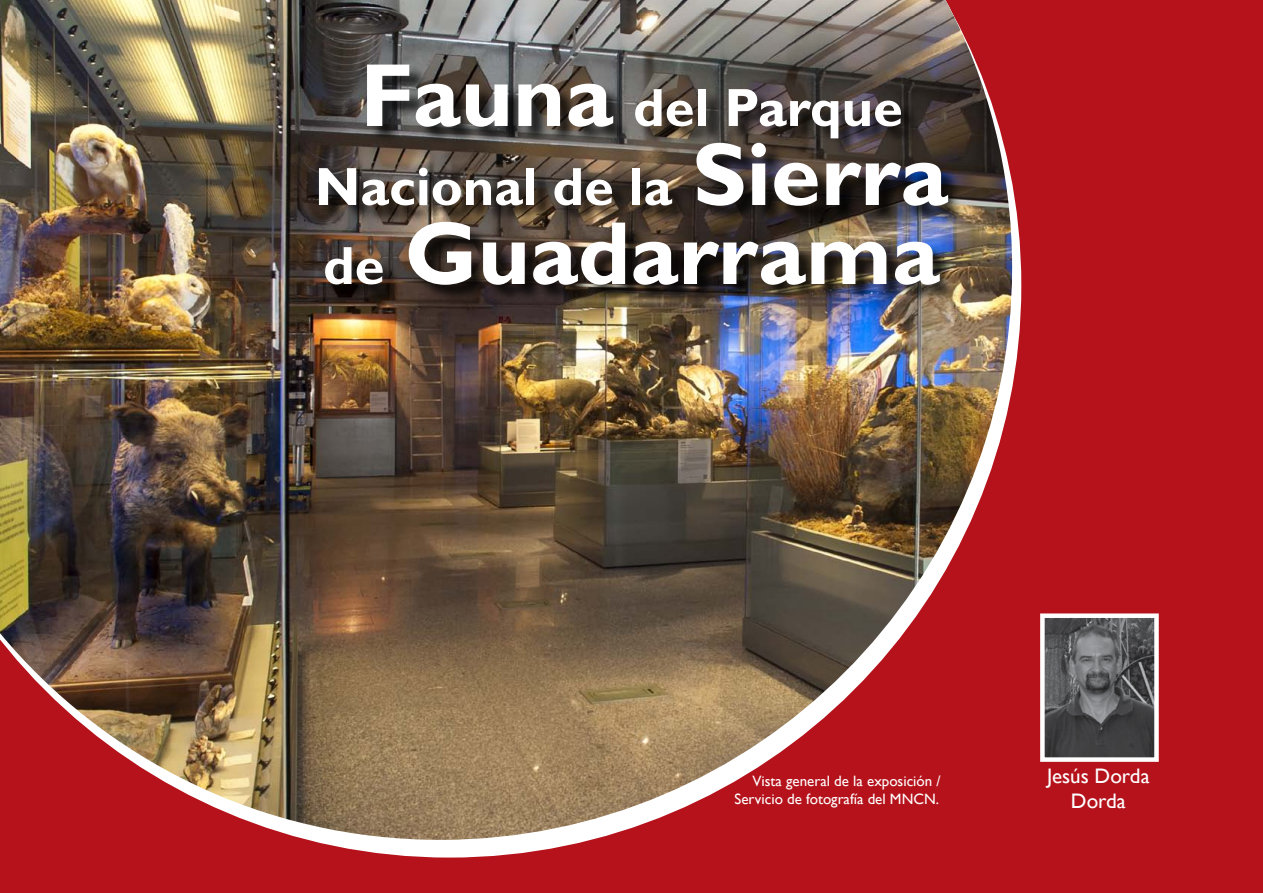
<style>
.page{position:relative;width:1263px;height:893px;background:#b5121b}
.page>*{position:absolute;margin:0;border:0;box-sizing:border-box;transform-origin:0 0}
.t1{font:700 90px "Gill Sans";color:#fff}
.t2{font:700 54px/79.1px "Gill Sans";color:#fff;text-align:center}
.t3{font:21px/25.2px "Gill Sans";color:#fff;text-align:center}
.t4{font:15px/18px "Gill Sans";color:#fff;text-align:right}
.s1{font-size:90px}
.s2{font-size:54px}
</style>
<div class="page">
<svg style="left:309px;top:182px;width:712px;height:675px"></svg>
<img style="left:1045px;top:618px;width:109px;height:139px">
<div style="left:1040px;top:613px;width:119px;height:149px;border:4px solid #fff"></div>
<img style="left:0;top:0;width:1012px;height:840px">
<div style="left:321px;top:66px;width:646px;height:237px;background:#000;opacity:.75"></div>
<h2 class="t2" style="left:315px;top:70px;width:635px"><span class="s1">Fauna</span> del Parque<br>Nacional de la <span class="s1">Sierra</span></h2>
<h1 class="t1" style="left:323px;top:199px;width:618px"><span class="s2">de</span> Guadarrama</h1>
<p class="t4" style="left:734px;top:773px;width:208px">Vista general de la exposición /<br>Servicio de fotografía del MNCN.</p>
<h3 class="t3" style="left:1047px;top:763px;width:104px">Jesús Dorda<br>Dorda</h3>
</div>
